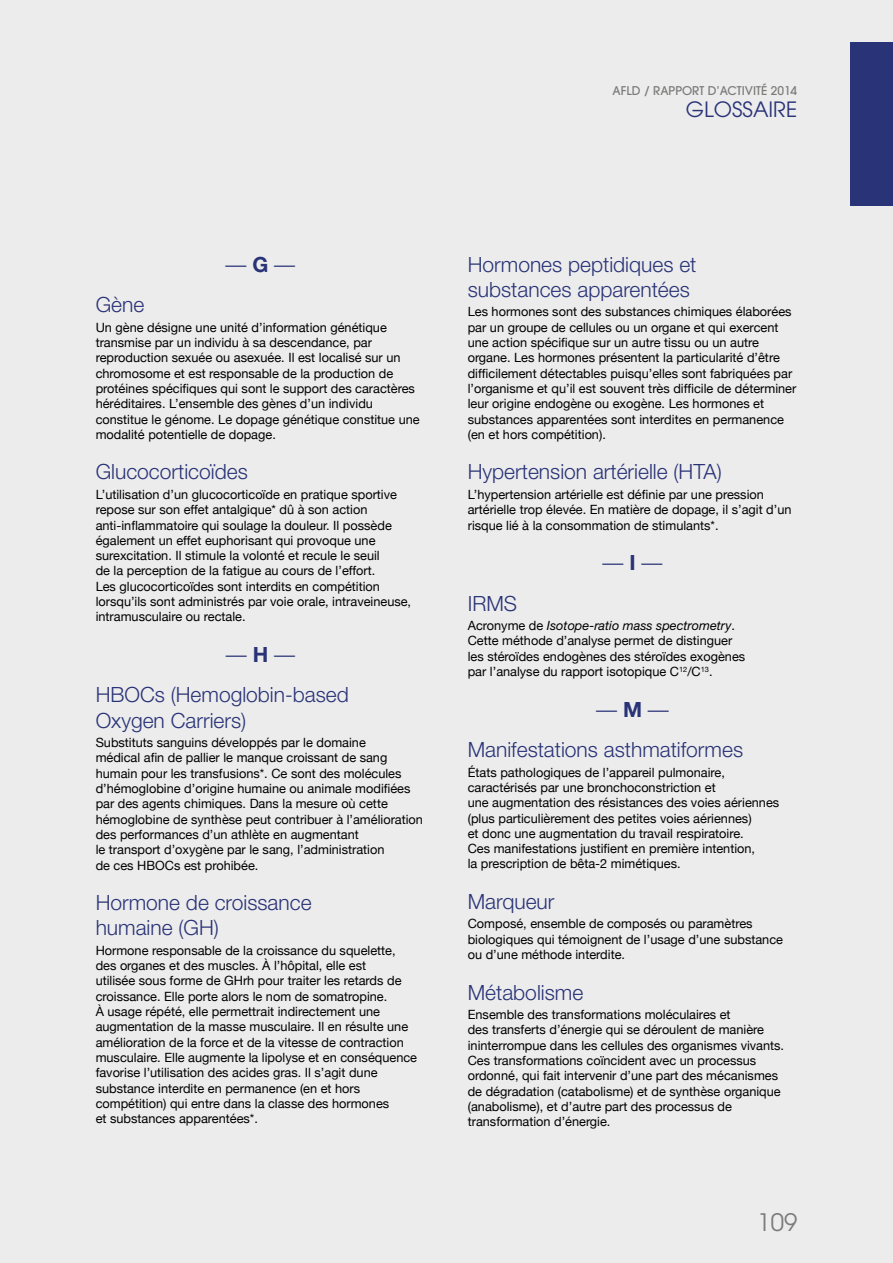
<style>
.page{position:relative;width:893px;height:1263px;background:#ececec}
.page>*{position:absolute;margin:0;border:0;box-sizing:border-box;transform-origin:0 0}
.t1{font:24px "Avant Garde";color:#7b7b7a}
.t2{font:300 21px/40.5px "Helvetica Neue";color:#293377}
.t3{font:21px "Avant Garde";color:#293377}
.t4{font:12.75px/15.3px "Helvetica Neue";color:#000}
.t5{font:500 12px "Avant Garde";color:#7b7b7a}
.s1{font-weight:700}
.s2{font-style:italic}
</style>
<div class="page">
<div style="left:850px;top:43px;width:43px;height:163px;background:#293377"></div>
<p class="t5" style="left:613px;top:83px;width:57px">AFLD / RAPPORT</p>
<p class="t5" style="left:708px;top:83px;width:19px">D’ACTIVITÉ</p>
<p class="t5" style="left:771px;top:83px;width:28px">2014</p>
<h2 class="t3" style="left:686px;top:97px;width:113px">GLOSSAIRE</h2>
<h2 class="t2" style="left:226px;top:243px;width:71px">— <span class="s1">G</span> —</h2>
<h2 class="t2" style="left:96px;top:284px;width:50px">Gène</h2>
<p class="t4" style="left:96px;top:319px;width:326px">Un gène désigne une unité d’information génétique transmise par un individu à sa descendance, par reproduction sexuée ou asexuée. Il est localisé sur un chromosome et est responsable de la production de protéines spécifiques qui sont le support des caractères héréditaires. L’ensemble des gènes d’un individu constitue le génome. Le dopage génétique constitue une modalité potentielle de dopage.</p>
<h2 class="t2" style="left:96px;top:451px;width:154px">Glucocorticoïdes</h2>
<p class="t4" style="left:96px;top:487px;width:317px">L’utilisation d’un glucocorticoïde en pratique sportive repose sur son effet antalgique* dû à son action anti-inflammatoire qui soulage la douleur. Il possède également un effet euphorisant qui provoque une surexcitation. Il stimule la volonté et recule le seuil<br>de la perception de la fatigue au cours de l’effort.<br>Les glucocorticoïdes sont interdits en compétition lorsqu’ils sont administrés par voie orale, intraveineuse, intramusculaire ou rectale.</p>
<h2 class="t2" style="left:96px;top:634px;width:255px;text-indent:130px">— <span class="s1">H</span> —<br>HBOCs (Hemoglobin-based</h2>
<h2 class="t2" style="left:96px;top:699px;width:152px">Oxygen Carriers)</h2>
<p class="t4" style="left:96px;top:735px;width:329px">Substituts sanguins développés par le domaine<br>médical afin de pallier le manque croissant de sang humain pour les transfusions*. Ce sont des molécules d’hémoglobine d’origine humaine ou animale modifiées par des agents chimiques. Dans la mesure où cette hémoglobine de synthèse peut contribuer à l’amélioration des performances d’un athlète en augmentant<br>le transport d’oxygène par le sang, l’administration<br>de ces HBOCs est prohibée.</p>
<h2 class="t2" style="left:96px;top:889px;width:217px;line-height:25.2px">Hormone de croissance humaine (GH)</h2>
<p class="t4" style="left:96px;top:942px;width:323px">Hormone responsable de la croissance du squelette, des organes et des muscles. À l’hôpital, elle est<br>utilisée sous forme de GHrh pour traiter les retards de croissance. Elle porte alors le nom de somatropine.<br>À usage répété, elle permettrait indirectement une augmentation de la masse musculaire. Il en résulte une amélioration de la force et de la vitesse de contraction musculaire. Elle augmente la lipolyse et en conséquence favorise l’utilisation des acides gras. Il s’agit dune substance interdite en permanence (en et hors compétition) qui entre dans la classe des hormones<br>et substances apparentées*.</p>
<h2 class="t2" style="left:468px;top:251px;width:230px;line-height:25.2px">Hormones peptidiques et substances apparentées</h2>
<p class="t4" style="left:468px;top:304px;width:330px">Les hormones sont des substances chimiques élaborées par un groupe de cellules ou un organe et qui exercent une action spécifique sur un autre tissu ou un autre organe. Les hormones présentent la particularité d’être difficilement détectables puisqu’elles sont fabriquées par l’organisme et qu’il est souvent très difficile de déterminer leur origine endogène ou exogène. Les hormones et substances apparentées sont interdites en permanence (en et hors compétition).</p>
<h2 class="t2" style="left:468px;top:451px;width:256px">Hypertension artérielle (HTA)</h2>
<p class="t4" style="left:468px;top:487px;width:325px">L’hypertension artérielle est définie par une pression artérielle trop élevée. En matière de dopage, il s’agit d’un risque lié à la consommation de stimulants*.</p>
<h2 class="t2" style="left:603px;top:542px;width:61px">— <span class="s1">I</span> —</h2>
<h2 class="t2" style="left:468px;top:582px;width:51px">IRMS</h2>
<p class="t4" style="left:468px;top:618px;width:279px">Acronyme de <span class="s2">Isotope-ratio mass spectrometry</span>.<br>Cette méthode d’analyse permet de distinguer les stéroïdes endogènes des stéroïdes exogènes par l’analyse du rapport isotopique C<sup>12</sup>/C<sup>13</sup>.</p>
<h2 class="t2" style="left:468px;top:688px;width:277px;text-indent:128px">— <span class="s1">M</span> —<br>Manifestations asthmatiformes</h2>
<p class="t4" style="left:468px;top:764px;width:313px">États pathologiques de l’appareil pulmonaire, caractérisés par une bronchoconstriction et<br>une augmentation des résistances des voies aériennes (plus particulièrement des petites voies aériennes)<br>et donc une augmentation du travail respiratoire.<br>Ces manifestations justifient en première intention,<br>la prescription de bêta-2 mimétiques.</p>
<h2 class="t2" style="left:468px;top:881px;width:88px">Marqueur</h2>
<p class="t4" style="left:468px;top:916px;width:317px">Composé, ensemble de composés ou paramètres biologiques qui témoignent de l’usage d’une substance ou d’une méthode interdite.</p>
<h2 class="t2" style="left:468px;top:971px;width:117px">Métabolisme</h2>
<p class="t4" style="left:468px;top:1007px;width:318px">Ensemble des transformations moléculaires et<br>des transferts d’énergie qui se déroulent de manière ininterrompue dans les cellules des organismes vivants.<br>Ces transformations coïncident avec un processus ordonné, qui fait intervenir d’une part des mécanismes de dégradation (catabolisme) et de synthèse organique (anabolisme), et d’autre part des processus de transformation d’énergie.</p>
<h1 class="t1" style="left:757px;top:1208px;width:41px">109</h1>
</div>
